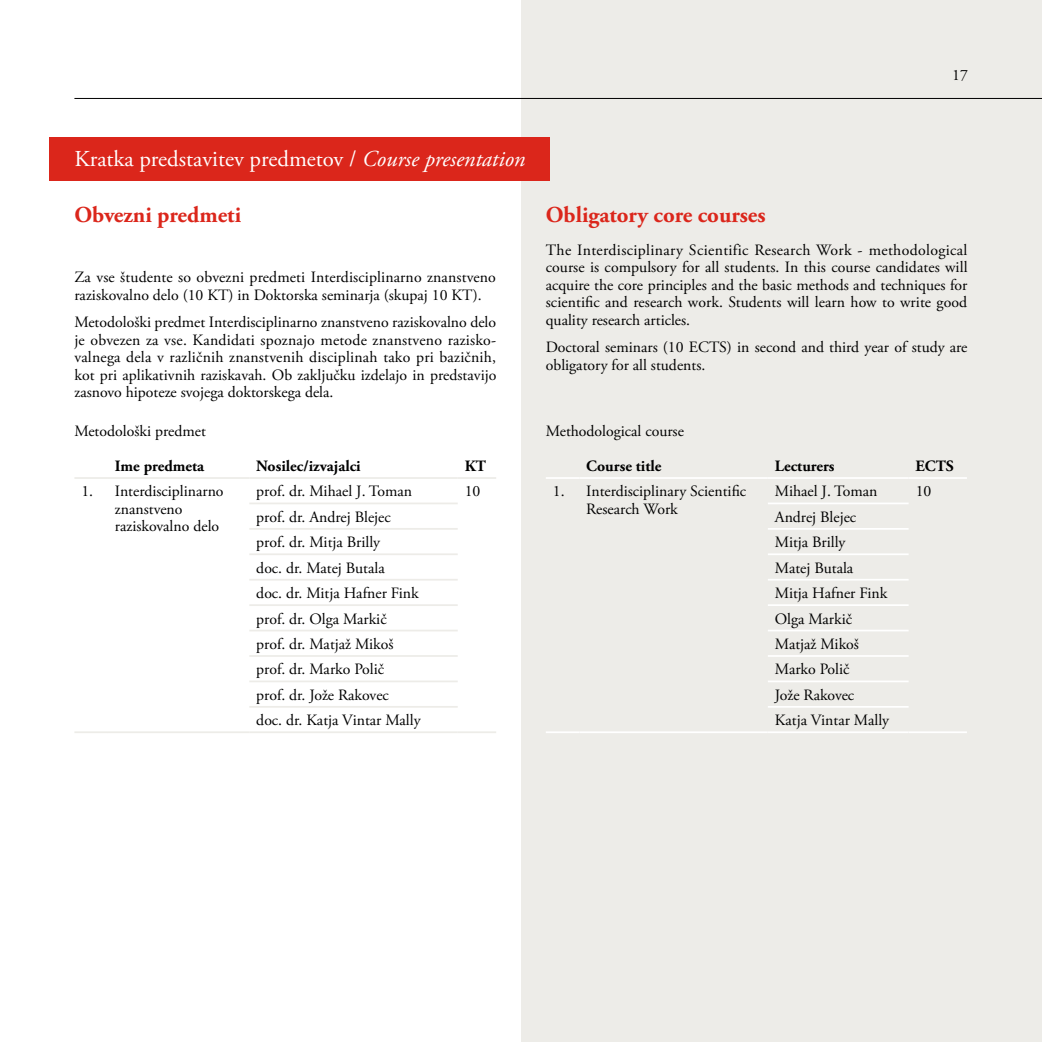
<style>
.page{position:relative;width:1042px;height:1042px;background:#fff}
.page>*{position:absolute;margin:0;border:0;box-sizing:border-box;transform-origin:0 0}
.t1{font:22.75px "Adobe Garamond Pro";color:#fff}
.t2{font:700 22.75px "Adobe Garamond Pro";color:#db261b}
.t3{font:15.75px/25.4px "Adobe Garamond Pro";color:#000}
.t4{font:700 15.75px "Adobe Garamond Pro";color:#000}
.s1{font-style:italic}
</style>
<div class="page">
<div style="left:522px;top:0;width:520px;height:1042px;background:#edece8"></div>
<hr style="left:74px;top:98px;width:968px;height:1px;background:#000">
<div style="left:50px;top:137px;width:500px;height:43px;background:#db261b"></div>
<hr style="left:74px;top:477px;width:34px;height:2px;background:#edece8">
<hr style="left:108px;top:477px;width:141px;height:2px;background:#edece8">
<hr style="left:249px;top:477px;width:209px;height:2px;background:#edece8">
<hr style="left:458px;top:477px;width:38px;height:2px;background:#edece8">
<hr style="left:249px;top:502px;width:209px;height:2px;background:#edece8">
<hr style="left:249px;top:528px;width:209px;height:2px;background:#edece8">
<hr style="left:249px;top:553px;width:209px;height:2px;background:#edece8">
<hr style="left:249px;top:579px;width:209px;height:1px;background:#edece8">
<hr style="left:249px;top:604px;width:209px;height:2px;background:#edece8">
<hr style="left:249px;top:630px;width:209px;height:1px;background:#edece8">
<hr style="left:249px;top:655px;width:209px;height:2px;background:#edece8">
<hr style="left:249px;top:680px;width:209px;height:2px;background:#edece8">
<hr style="left:249px;top:706px;width:209px;height:2px;background:#edece8">
<hr style="left:74px;top:731px;width:34px;height:2px;background:#edece8">
<hr style="left:108px;top:731px;width:141px;height:2px;background:#edece8">
<hr style="left:249px;top:731px;width:209px;height:2px;background:#edece8">
<hr style="left:458px;top:731px;width:38px;height:2px;background:#edece8">
<hr style="left:546px;top:477px;width:33px;height:2px;background:#fff">
<hr style="left:579px;top:477px;width:189px;height:2px;background:#fff">
<hr style="left:768px;top:477px;width:140px;height:2px;background:#fff">
<hr style="left:908px;top:477px;width:59px;height:2px;background:#fff">
<hr style="left:768px;top:502px;width:140px;height:2px;background:#fff">
<hr style="left:768px;top:528px;width:140px;height:2px;background:#fff">
<hr style="left:768px;top:553px;width:140px;height:2px;background:#fff">
<hr style="left:768px;top:579px;width:140px;height:1px;background:#fff">
<hr style="left:768px;top:604px;width:140px;height:2px;background:#fff">
<hr style="left:768px;top:630px;width:140px;height:1px;background:#fff">
<hr style="left:768px;top:655px;width:140px;height:2px;background:#fff">
<hr style="left:768px;top:680px;width:140px;height:2px;background:#fff">
<hr style="left:768px;top:706px;width:140px;height:2px;background:#fff">
<hr style="left:546px;top:731px;width:33px;height:2px;background:#fff">
<hr style="left:579px;top:731px;width:189px;height:2px;background:#fff">
<hr style="left:768px;top:731px;width:140px;height:2px;background:#fff">
<hr style="left:908px;top:731px;width:59px;height:2px;background:#fff">
<p class="t3" style="left:952px;top:63px;width:17px">17</p>
<h1 class="t1" style="left:74px;top:145px;width:452px">Kratka predstavitev predmetov / <span class="s1">Course presentation</span></h1>
<h1 class="t2" style="left:74px;top:202px;width:168px">Obvezni predmeti</h1>
<p class="t3" style="left:74px;top:269px;width:423px;line-height:17.5px">Za vse študente so obvezni predmeti Interdisciplinarno znanstveno raziskovalno delo (10 KT) in Doktorska seminarja (skupaj 10 KT).</p>
<p class="t3" style="left:74px;top:314px;width:423px;line-height:17.5px;text-align:justify">Metodološki predmet Interdisciplinarno znanstveno raziskovalno delo je obvezen za vse. Kandidati spoznajo metode znanstveno razisko&shy;valnega dela v različnih znanstvenih disciplinah tako pri bazičnih, kot pri aplikativnih raziskavah. Ob zaključku izdelajo in predstavijo zasnovo hipoteze svojega doktorskega dela.</p>
<p class="t3" style="left:74px;top:418px;width:133px">Metodološki predmet</p>
<p class="t4" style="left:115px;top:457px;width:91px">Ime predmeta</p>
<p class="t4" style="left:256px;top:457px;width:106px">Nosilec/izvajalci</p>
<p class="t4" style="left:465px;top:457px;width:23px">KT</p>
<p class="t3" style="left:115px;top:483px;width:110px;line-height:17.5px;text-indent:-33px">1. Interdisciplinarno znanstveno raziskovalno delo</p>
<p class="t3" style="left:256px;top:479px;width:157px">prof. dr. Mihael J. Toman</p>
<p class="t3" style="left:465px;top:479px;width:17px">10</p>
<p class="t3" style="left:256px;top:505px;width:166px">prof. dr. Andrej Blejec prof. dr. Mitja Brilly<br>doc. dr. Matej Butala<br>doc. dr. Mitja Hafner Fink prof. dr. Olga Markič<br>prof. dr. Matjaž Mikoš prof. dr. Marko Polič<br>prof. dr. Jože Rakovec<br>doc. dr. Katja Vintar Mally</p>
<h1 class="t2" style="left:546px;top:202px;width:221px">Obligatory core courses</h1>
<p class="t3" style="left:546px;top:242px;width:423px;line-height:17.5px;text-align:justify">The Interdisciplinary Scientific Research Work - methodological course is compulsory for all students. In this course candidates will acquire the core principles and the basic methods and techniques for scientific and research work. Students will learn how to write good quality research articles.</p>
<p class="t3" style="left:546px;top:339px;width:423px;line-height:17.5px">Doctoral seminars (10 ECTS) in second and third year of study are obligatory for all students.</p>
<p class="t3" style="left:546px;top:418px;width:140px">Methodological course</p>
<p class="t4" style="left:586px;top:457px;width:77px">Course title</p>
<p class="t4" style="left:775px;top:457px;width:61px">Lecturers</p>
<p class="t4" style="left:915px;top:457px;width:40px">ECTS</p>
<p class="t3" style="left:586px;top:483px;width:161px;line-height:17.5px;text-indent:-33px">1. Interdisciplinary Scientific<br>Research Work</p>
<p class="t3" style="left:775px;top:479px;width:104px">Mihael J. Toman</p>
<p class="t3" style="left:915px;top:479px;width:17px">10</p>
<p class="t3" style="left:775px;top:505px;width:116px">Andrej Blejec<br>Mitja Brilly<br>Matej Butala<br>Mitja Hafner Fink<br>Olga Markič<br>Matjaž Mikoš<br>Marko Polič<br>Jože Rakovec<br>Katja Vintar Mally</p>
</div>
